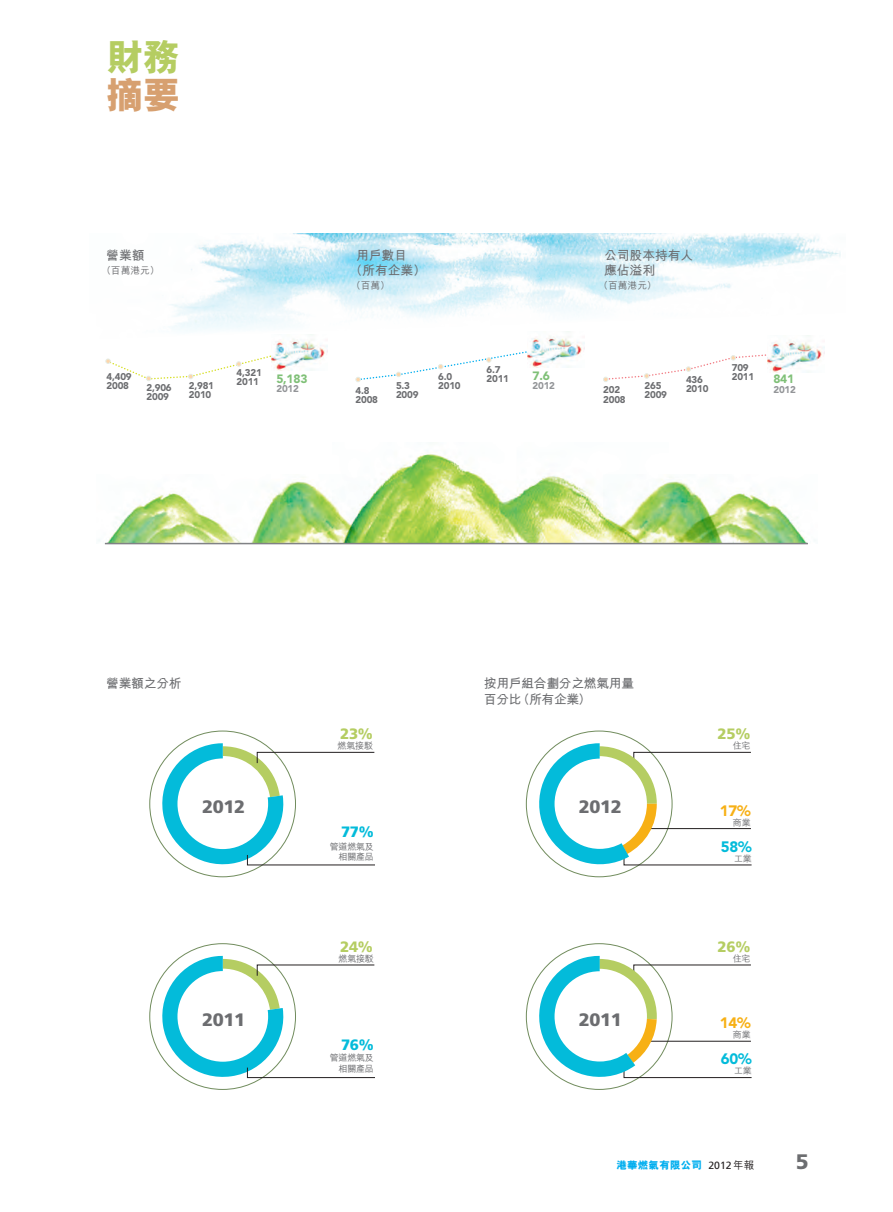
<style>
.page{position:relative;width:893px;height:1212px;background:#fff}
.page>*{position:absolute;margin:0;border:0;box-sizing:border-box;transform-origin:0 0}
.t1{font:800 37.5px "M Hei HK";color:#b5cd62}
.t2{font:800 37.5px "M Hei HK";color:#d7a070}
.t3{font:900 21px "Frutiger LT Std";color:#6c6d70}
.t4{font:900 18px "Frutiger LT Std";letter-spacing:-.02em;color:#6c6d70}
.t5{font:900 15px "Frutiger LT Std";letter-spacing:-.02em;color:#b5cd62}
.t6{font:900 15px "Frutiger LT Std";color:#03bbda}
.t7{font:900 15px "Avenir LT Std";color:#f7b015}
.t8{font:900 15px "Avenir LT Std";color:#03bbda}
.t9{font:700 12.75px/15.3px "M Hei HK";letter-spacing:-.02em;color:#6c6d70}
.t10{font:700 12.75px/15px "M Hei HK";color:#6c6d70}
.t11{font:900 12px "Avenir LT Std";letter-spacing:-.02em;color:#7fc077}
.t12{font:800 10.5px "M Hei HK";letter-spacing:.02em;color:#00aeef}
.t13{font:900 9.75px/9.1px "Avenir LT Std";letter-spacing:-.02em;color:#6c6d70}
.t14{font:500 9.75px "M Hei HK";color:#6c6d70}
.t15{font:900 9.75px "Avenir LT Std";letter-spacing:-.02em;color:#939598}
.t16{font:500 9px/10.8px "M Hei HK";letter-spacing:-.02em;color:#6c6d70;text-align:right}
.s1{font-family:"Frutiger LT Std";font-weight:400;color:#231f20}
.s2{font-weight:500;color:#231f20}
</style>
<div class="page">
<img style="left:105px;top:234px;width:736px;height:147px">
<svg style="left:158px;top:743px;width:217px;height:125px"></svg>
<svg style="left:531px;top:743px;width:221px;height:130px"></svg>
<svg style="left:158px;top:956px;width:217px;height:125px"></svg>
<svg style="left:531px;top:956px;width:221px;height:129px"></svg>
<svg style="left:356px;top:350px;width:177px;height:32px"></svg>
<svg style="left:603px;top:352px;width:177px;height:30px"></svg>
<svg style="left:106px;top:352px;width:176px;height:29px"></svg>
<img style="left:271px;top:334px;width:57px;height:36px">
<img style="left:527px;top:331px;width:57px;height:37px">
<img style="left:768px;top:336px;width:57px;height:36px">
<img style="left:733px;top:493px;width:75px;height:50px">
<img style="left:370px;top:451px;width:234px;height:92px">
<img style="left:98px;top:481px;width:272px;height:62px">
<img style="left:604px;top:479px;width:129px;height:64px">
<hr style="left:105px;top:543px;width:703px;height:1px;background:#808285">
<h1 class="t1" style="left:106px;top:38px;width:76px">財務</h1>
<h1 class="t2" style="left:106px;top:76px;width:76px">摘要</h1>
<h3 class="t9" style="left:106px;top:247px;width:40px">營業額</h3>
<h3 class="t10" style="left:350px;top:247px;width:77px;text-indent:6px">用戶數目<br>（所有企業）</h3>
<h3 class="t10" style="left:604px;top:247px;width:91px">公司股本持有人</h3>
<p class="t14" style="left:101px;top:263px;width:60px">（百萬港元）</p>
<h3 class="t9" style="left:604px;top:262px;width:52px">應佔溢利</h3>
<p class="t14" style="left:351px;top:279px;width:40px">（百萬）</p>
<p class="t14" style="left:598px;top:279px;width:60px">（百萬港元）</p>
<p class="t13" style="left:107px;top:372px;width:27px">4,409</p>
<p class="t13" style="left:107px;top:381px;width:24px">2008</p>
<p class="t13" style="left:237px;top:368px;width:27px">4,321</p>
<p class="t13" style="left:487px;top:365px;width:16px">6.7</p>
<p class="t13" style="left:732px;top:363px;width:18px">709</p>
<p class="t11" style="left:276px;top:371px;width:33px">5,183</p>
<p class="t11" style="left:532px;top:369px;width:19px">7.6</p>
<p class="t11" style="left:773px;top:372px;width:22px">841</p>
<p class="t13" style="left:438px;top:372px;width:16px">6.0</p>
<p class="t13" style="left:237px;top:377px;width:24px">2011</p>
<p class="t13" style="left:487px;top:374px;width:24px">2011</p>
<p class="t13" style="left:686px;top:375px;width:18px">436</p>
<p class="t13" style="left:732px;top:372px;width:24px">2011</p>
<p class="t13" style="left:438px;top:381px;width:24px">2010</p>
<p class="t13" style="left:686px;top:384px;width:24px">2010</p>
<p class="t13" style="left:147px;top:383px;width:27px">2,906</p>
<p class="t13" style="left:396px;top:381px;width:16px">5.3</p>
<p class="t13" style="left:645px;top:381px;width:18px">265</p>
<p class="t13" style="left:189px;top:381px;width:27px">2,981<br>2010</p>
<p class="t15" style="left:276px;top:383px;width:24px">2012</p>
<p class="t15" style="left:532px;top:380px;width:24px">2012</p>
<p class="t15" style="left:773px;top:383px;width:24px">2012</p>
<p class="t13" style="left:356px;top:386px;width:16px">4.8</p>
<p class="t13" style="left:603px;top:385px;width:18px">202</p>
<p class="t13" style="left:147px;top:392px;width:24px">2009</p>
<p class="t13" style="left:396px;top:390px;width:24px">2009</p>
<p class="t13" style="left:645px;top:390px;width:24px">2009</p>
<p class="t13" style="left:356px;top:395px;width:24px">2008</p>
<p class="t13" style="left:603px;top:395px;width:24px">2008</p>
<h3 class="t9" style="left:106px;top:675px;width:77px">營業額之分析</h3>
<h3 class="t9" style="left:484px;top:675px;width:152px">按用戶組合劃分之燃氣用量百分比（所有企業）</h3>
<h3 class="t5" style="left:340px;top:725px;width:34px">23%</h3>
<h3 class="t4" style="left:202px;top:796px;width:45px">2012</h3>
<h3 class="t4" style="left:202px;top:1008px;width:45px">2011</h3>
<p class="t16" style="left:338px;top:740px;width:37px">燃氣接駁</p>
<h3 class="t6" style="left:341px;top:823px;width:34px">77%</h3>
<p class="t16" style="left:330px;top:840px;width:46px">管道燃氣及相關產品</p>
<h3 class="t5" style="left:340px;top:937px;width:34px">24%</h3>
<p class="t16" style="left:338px;top:952px;width:37px">燃氣接駁</p>
<h3 class="t6" style="left:341px;top:1036px;width:34px">76%</h3>
<p class="t16" style="left:330px;top:1052px;width:46px">管道燃氣及相關產品</p>
<h3 class="t4" style="left:579px;top:796px;width:45px">2012</h3>
<h3 class="t4" style="left:579px;top:1008px;width:45px">2011</h3>
<h3 class="t5" style="left:718px;top:725px;width:34px">25%</h3>
<p class="t16" style="left:733px;top:740px;width:19px">住宅</p>
<h3 class="t7" style="left:720px;top:801px;width:32px">17%</h3>
<h3 class="t8" style="left:721px;top:837px;width:32px">58%</h3>
<p class="t16" style="left:733px;top:816px;width:19px">商業</p>
<p class="t16" style="left:734px;top:852px;width:19px">工業</p>
<h3 class="t5" style="left:718px;top:937px;width:34px">26%</h3>
<p class="t16" style="left:733px;top:952px;width:19px">住宅</p>
<h3 class="t7" style="left:720px;top:1014px;width:32px">14%</h3>
<h3 class="t8" style="left:721px;top:1050px;width:32px">60%</h3>
<p class="t16" style="left:733px;top:1029px;width:19px">商業</p>
<p class="t16" style="left:734px;top:1065px;width:19px">工業</p>
<p class="t12" style="left:616px;top:1160px;width:139px">港華燃氣有限公司 <span class="s1">2012</span><span class="s2">年報</span></p>
<h2 class="t3" style="left:796px;top:1149px;width:14px">5</h2>
</div>
